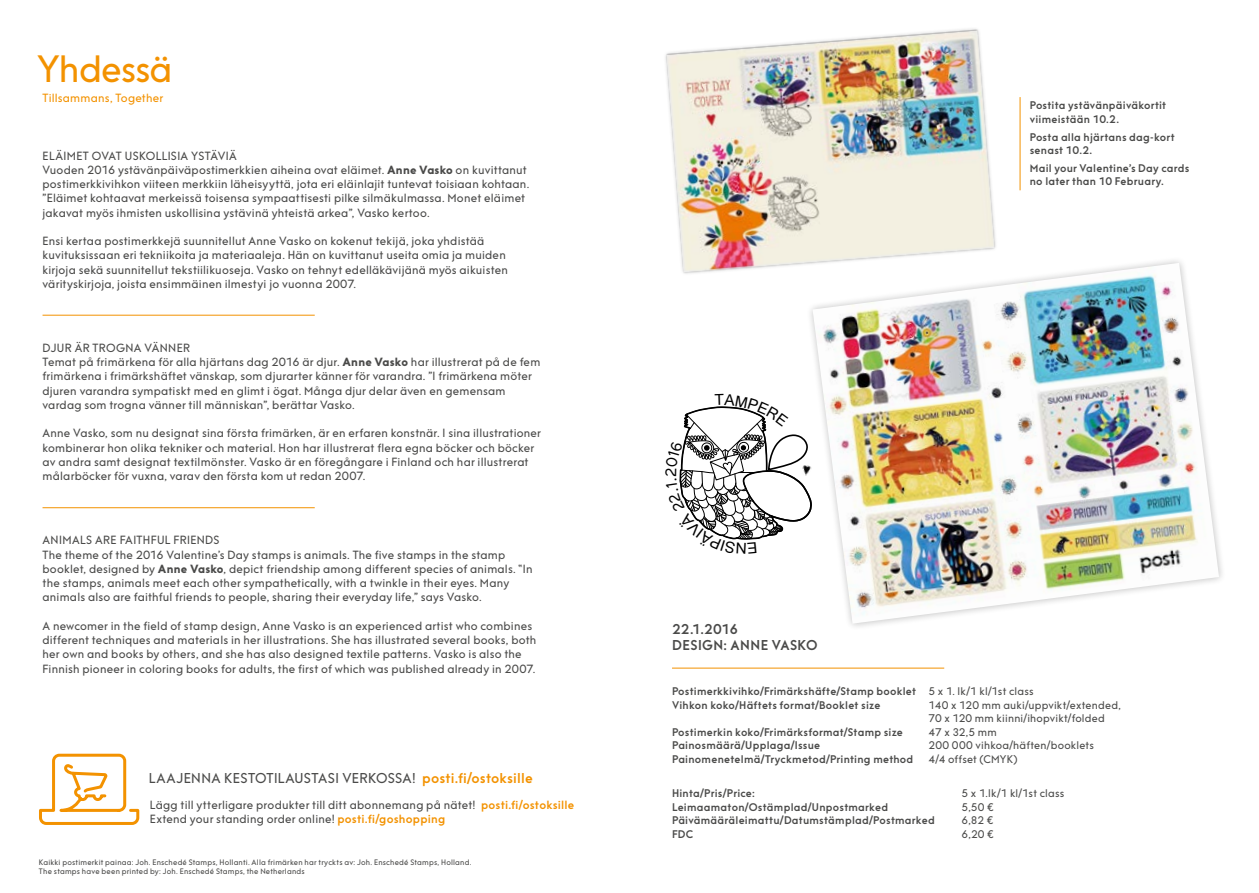
<style>
.page{position:relative;width:1259px;height:893px;background:#fff}
.page>*{position:absolute;margin:0;border:0;box-sizing:border-box;transform-origin:0 0}
.t1{font:36px "Posti Sans";letter-spacing:-.025em;color:#f39200}
.t2{font:13.5px "Posti Sans";letter-spacing:.025em;color:#4a4a49}
.t3{font:500 13.5px/16.5px "Posti Sans";letter-spacing:.025em;color:#4a4a49}
.t4{font:11.25px/14.2px "Posti Sans";letter-spacing:.015em;color:#4a4a49}
.t5{font:11.25px "Posti Sans";letter-spacing:.02em;color:#f39200}
.t6{font:500 10.5px/13.5px "Posti Sans";letter-spacing:.02em;color:#4a4a49}
.t7{font:10.5px/13.5px "Posti Sans";letter-spacing:.02em;color:#4a4a49}
.t8{font:7.5px/9px "Posti Sans";letter-spacing:.025em;color:#4a4a49}
.s1{font-weight:700}
.s2{font-weight:500;color:#f39200}
.s3{font-weight:400}
</style>
<div class="page">
<hr style="left:43px;top:507px;width:272px;height:1px;background:#f39200">
<hr style="left:43px;top:315px;width:272px;height:1px;background:#f39200">
<hr style="left:672px;top:668px;width:272px;height:1px;background:#f39200">
<img style="left:665px;top:28px;width:331px;height:246px">
<div style="left:805px;top:256px;width:421px;height:375px;background:#fff"></div>
<img style="left:812px;top:263px;width:407px;height:361px">
<svg style="left:39px;top:753px;width:101px;height:72px"></svg>
<hr style="left:1019px;top:97px;width:1px;height:93px;background:#f39200">
<svg style="left:679px;top:394px;width:134px;height:163px"></svg>
<h1 class="t1" style="left:37px;top:47px;width:137px">Yhdessä</h1>
<p class="t5" style="left:43px;top:91px;width:122px">Tillsammans, Together</p>
<p class="t4" style="left:43px;top:148px;width:488px">ELÄIMET OVAT USKOLLISIA YSTÄVIÄ<br>Vuoden 2016 ystävänpäiväpostimerkkien aiheina ovat eläimet. <span class="s1">Anne Vasko</span> on kuvittanut postimerkkivihkon viiteen merkkiin läheisyyttä, jota eri eläinlajit tuntevat toisiaan kohtaan. ”Eläimet kohtaavat merkeissä toisensa sympaattisesti pilke silmäkulmassa. Monet eläimet jakavat myös ihmisten uskollisina ystävinä yhteistä arkea”, Vasko kertoo.</p>
<p class="t4" style="left:43px;top:234px;width:467px">Ensi kertaa postimerkkejä suunnitellut Anne Vasko on kokenut tekijä, joka yhdistää kuvituksissaan eri tekniikoita ja materiaaleja. Hän on kuvittanut useita omia ja muiden kirjoja sekä suunnitellut tekstiilikuoseja. Vasko on tehnyt edelläkävijänä myös aikuisten värityskirjoja, joista ensimmäinen ilmestyi jo vuonna 2007.</p>
<p class="t4" style="left:43px;top:340px;width:499px">DJUR ÄR TROGNA VÄNNER<br>Temat på frimärkena för alla hjärtans dag 2016 är djur. <span class="s1">Anne Vasko</span> har illustrerat på de fem frimärkena i frimärkshäftet vänskap, som djurarter känner för varandra. ”I frimärkena möter djuren varandra sympatiskt med en glimt i ögat. Många djur delar även en gemensam vardag som trogna vänner till människan”, berättar Vasko.</p>
<p class="t4" style="left:43px;top:426px;width:500px">Anne Vasko, som nu designat sina första frimärken, är en erfaren konstnär. I sina illustrationer kombinerar hon olika tekniker och material. Hon har illustrerat flera egna böcker och böcker av andra samt designat textilmönster. Vasko är en föregångare i Finland och har illustrerat målarböcker för vuxna, varav den första kom ut redan 2007.</p>
<p class="t4" style="left:43px;top:533px;width:491px">ANIMALS ARE FAITHFUL FRIENDS<br>The theme of the 2016 Valentine’s Day stamps is animals. The five stamps in the stamp booklet, designed by <span class="s1">Anne Vasko</span>, depict friendship among different species of animals. “In the stamps, animals meet each other sympathetically, with a twinkle in their eyes. Many animals also are faithful friends to people, sharing their everyday life,” says Vasko.</p>
<p class="t4" style="left:43px;top:619px;width:495px">A newcomer in the field of stamp design, Anne Vasko is an experienced artist who combines different techniques and materials in her illustrations. She has illustrated several books, both her own and books by others, and she has also designed textile patterns. Vasko is also the Finnish pioneer in coloring books for adults, the first of which was published already in 2007.</p>
<p class="t2" style="left:149px;top:770px;width:385px">LAAJENNA KESTOTILAUSTASI VERKOSSA! <span class="s2">posti.fi/ostoksille</span></p>
<p class="t4" style="left:150px;top:797px;width:426px">Lägg till ytterligare produkter till ditt abonnemang på nätet! <span class="s2">posti.fi/ostoksille<br></span>Extend your standing order online! <span class="s2">posti.fi/goshopping</span></p>
<p class="t8" style="left:39px;top:858px;width:434px">Kaikki postimerkit painaa: Joh. Enschedé Stamps, Hollanti. Alla frimärken har tryckts av: Joh. Enschedé Stamps, Holland.<br>The stamps have been printed by: Joh. Enschedé Stamps, the Netherlands</p>
<p class="t3" style="left:672px;top:620px;width:147px">22.1.2016<br>DESIGN: ANNE VASKO</p>
<p class="t6" style="left:1029px;top:99px;width:138px">Postita ystävänpäiväkortit viimeistään 10.2.</p>
<p class="t6" style="left:1029px;top:130px;width:146px">Posta alla hjärtans dag-kort senast 10.2.</p>
<p class="t6" style="left:1029px;top:161px;width:161px">Mail your Valentine’s Day cards no later than 10 February.</p>
<p class="t6" style="left:672px;top:685px;width:363px">Postimerkkivihko/Frimärkshäfte/Stamp booklet <span class="s3">5 x 1. lk/1 kl/1st class<br></span>Vihkon koko/Häftets format/Booklet size</p>
<p class="t7" style="left:928px;top:698px;width:194px">140 x 120 mm auki/uppvikt/extended,<br>70 x 120 mm kiinni/ihopvikt/folded</p>
<p class="t6" style="left:672px;top:725px;width:232px">Postimerkin koko/Frimärksformat/Stamp size</p>
<p class="t7" style="left:928px;top:725px;width:70px">47 x 32,5 mm</p>
<p class="t6" style="left:672px;top:739px;width:150px">Painosmäärä/Upplaga/Issue</p>
<p class="t7" style="left:928px;top:739px;width:167px">200 000 vihkoa/häften/booklets</p>
<p class="t6" style="left:672px;top:752px;width:243px">Painomenetelmä/Tryckmetod/Printing method</p>
<p class="t7" style="left:928px;top:752px;width:90px">4/4 offset (CMYK)</p>
<p class="t6" style="left:672px;top:786px;width:84px">Hinta/Pris/Price:</p>
<p class="t7" style="left:961px;top:786px;width:104px">5 x 1.lk/1 kl/1st class</p>
<p class="t6" style="left:672px;top:800px;width:218px">Leimaamaton/Ostämplad/Unpostmarked</p>
<p class="t7" style="left:961px;top:800px;width:34px">5,50 €</p>
<p class="t6" style="left:672px;top:813px;width:264px">Päivämääräleimattu/Datumstämplad/Postmarked</p>
<p class="t7" style="left:961px;top:813px;width:33px">6,82 €</p>
<p class="t6" style="left:672px;top:827px;width:23px">FDC</p>
<p class="t7" style="left:961px;top:827px;width:34px">6,20 €</p>
</div>
